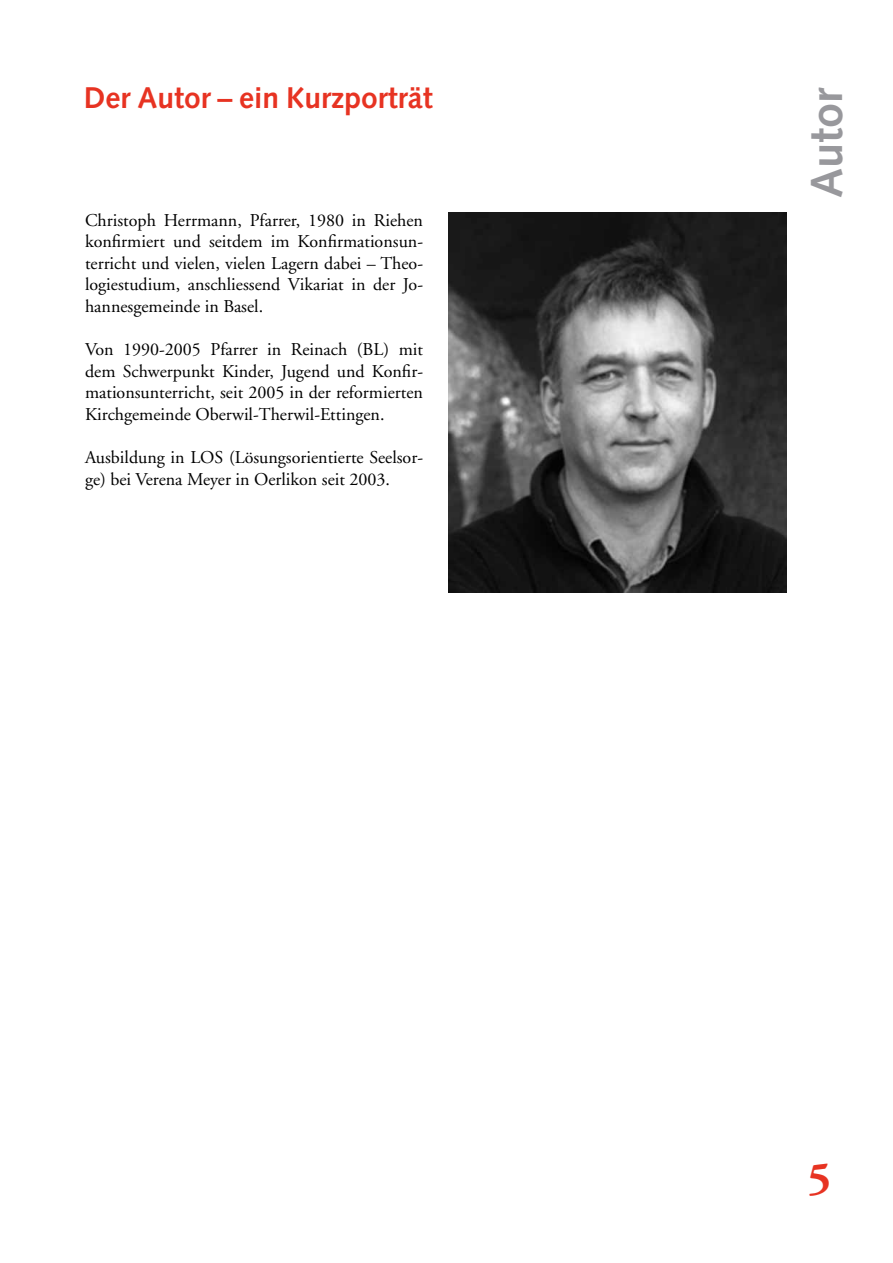
<style>
.page{position:relative;width:893px;height:1263px;background:#fff}
.page>*{position:absolute;margin:0;border:0;box-sizing:border-box;transform-origin:0 0}
.t1{font:700 45px "Syntax";color:#98989c}
.t2{font:700 45px "Adobe Garamond";color:#e73322}
.t3{font:700 30px "Syntax";color:#e73322}
.t4{font:18px/21.6px "Adobe Garamond";color:#000;text-align:justify}
</style>
<div class="page">
<img style="left:449px;top:213px;width:337px;height:379px">
<h2 class="t3" style="left:84px;top:80px;width:350px">Der Autor – ein Kurzporträt</h2>
<h1 class="t1" style="left:801px;top:198px;width:112px;rotate:-90deg">Autor</h1>
<p class="t4" style="left:85px;top:210px;width:340px">Christoph Herrmann, Pfarrer, 1980 in Riehen konfirmiert und seitdem im Konfirmationsun&shy;terricht und vielen, vielen Lagern dabei – Theo&shy;logiestudium, anschliessend Vikariat in der Jo&shy;hannesgemeinde in Basel.</p>
<p class="t4" style="left:85px;top:339px;width:340px">Von 1990-2005 Pfarrer in Reinach (BL) mit dem Schwerpunkt Kinder, Jugend und Konfir&shy;mationsunterricht, seit 2005 in der reformierten Kirchgemeinde Oberwil-Therwil-Ettingen.</p>
<p class="t4" style="left:85px;top:447px;width:340px">Ausbildung in LOS (Lösungsorientierte Seelsor&shy;ge) bei Verena Meyer in Oerlikon seit 2003.</p>
<h1 class="t2" style="left:808px;top:1154px;width:25px">5</h1>
</div>
